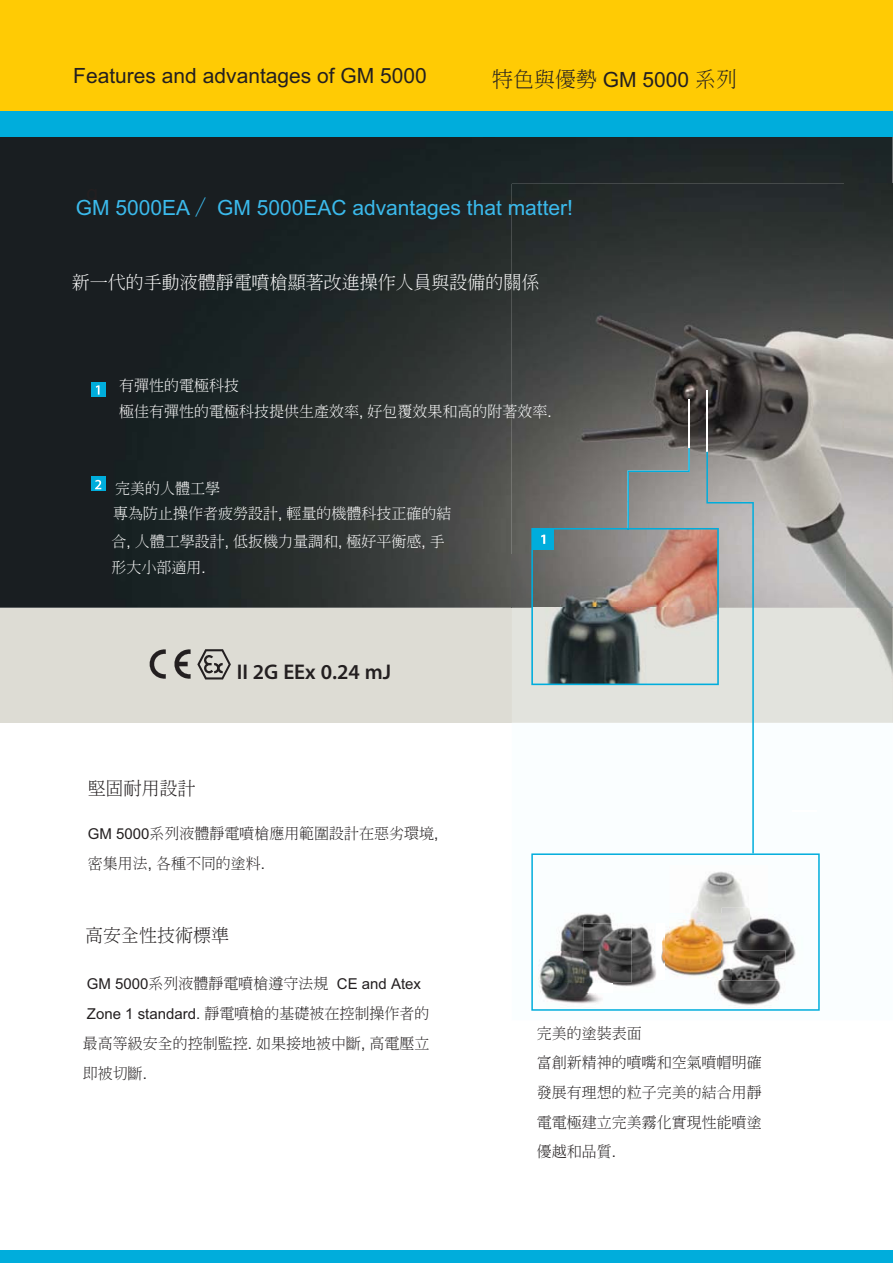
<style>
.page{position:relative;width:893px;height:1263px;background:#fff}
.page>*{position:absolute;margin:0;border:0;box-sizing:border-box;transform-origin:0 0}
.t1{font:600 21.3px "Myriad Pro";color:#231f20}
.t2{font:21px/15.3px "Arial";color:#3bbaec}
.t3{font:21px "Arial";color:#231f20}
.t4{font:21px "Adobe Ming Std Light E Ten B5 H";color:#231f20}
.t5{font:18px "Adobe Ming Std Light E Ten B5 H";color:#fff}
.t6{font:18px "Adobe Ming Std Light E Ten B5 H";color:#231f20}
.t7{font:15px/30px "Adobe Ming Std Light E Ten B5 H";color:#231f20}
.t8{font:15px/25.5px "Adobe Ming Std Light E Ten B5 H";color:#fff}
.t9{font:15px "Arial";color:#231f20}
.s1{font-family:"Arial"}
.s2{color:#231f20}
.s3{font-family:"Adobe Ming Std Light E Ten B5 H"}
</style>
<div class="page">
<img style="left:0;top:136px;width:893px;height:472px">
<div style="left:0;top:608px;width:893px;height:114px;background:#dddcd4"></div>
<img style="left:512px;top:184px;width:333px;height:370px">
<img style="left:845px;top:184px;width:48px;height:424px">
<img style="left:512px;top:554px;width:19px;height:54px">
<img style="left:754px;top:554px;width:91px;height:54px">
<img style="left:857px;top:608px;width:36px;height:65px">
<hr style="left:688px;top:400px;width:2px;height:48px;background:#fff">
<hr style="left:706px;top:391px;width:2px;height:61px;background:#fff">
<div style="left:0;top:0;width:893px;height:111px;background:#ffcb04"></div>
<div style="left:0;top:1250px;width:893px;height:13px;background:#00addc"></div>
<div style="left:0;top:111px;width:893px;height:25px;background:#00addc"></div>
<div style="left:91px;top:382px;width:15px;height:15px;background:#00addc"></div>
<svg style="left:96px;top:385px;width:4px;height:10px"></svg>
<div style="left:91px;top:477px;width:15px;height:14px;background:#00addc"></div>
<svg style="left:95px;top:480px;width:6px;height:9px"></svg>
<svg style="left:197px;top:649px;width:34px;height:31px"></svg>
<svg style="left:149px;top:649px;width:17px;height:30px"></svg>
<svg style="left:174px;top:649px;width:17px;height:30px"></svg>
<svg style="left:531px;top:853px;width:289px;height:158px"></svg>
<svg style="left:531px;top:448px;width:223px;height:405px"></svg>
<h2 class="t3" style="left:73px;top:68px;width:355px">Features and advantages of GM 5000</h2>
<h2 class="t4" style="left:492px;top:71px;width:246px">特色與優勢 <span class="s1">GM 5000</span> 系列</h2>
<h2 class="t2" style="left:76px;top:187px;width:499px;text-indent:10px"><span class="s2">g<br></span>GM 5000EA<span class="s3">／</span> GM 5000EAC advantages that matter!</h2>
<p class="t5" style="left:72px;top:276px;width:469px">新一代的手動液體靜電噴槍顯著改進操作人員與設備的關係</p>
<p class="t8" style="left:119px;top:375px;width:434px">有彈性的電極科技<br>極佳有彈性的電極科技提供生產效率<span class="s1">,</span> 好包覆效果和高的附著效率<span class="s1">.</span></p>
<p class="t8" style="left:113px;top:477px;width:340px">完美的人體工學<br>專為防止操作者疲勞設計<span class="s1">,</span> 輕量的機體科技正確的結</p>
<p class="t8" style="left:111px;top:530px;width:335px;line-height:26.1px">合<span class="s1">,</span> 人體工學設計<span class="s1">,</span> 低扳機力量調和<span class="s1">,</span> 極好平衡感<span class="s1">,</span> 手形大小部適用<span class="s1">.</span></p>
<h1 class="t1" style="left:237px;top:659px;width:156px">II 2G EEx 0.24 mJ</h1>
<p class="t6" style="left:88px;top:781px;width:109px">堅固耐用設計</p>
<p class="t7" style="left:88px;top:820px;width:352px"><span class="s1">GM 5000</span>系列液體靜電噴槍應用範圍設計在惡劣環境<span class="s1">,</span>密集用法<span class="s1">,</span> 各種不同的塗料<span class="s1">.</span></p>
<p class="t6" style="left:85px;top:929px;width:145px">高安全性技術標準</p>
<p class="t9" style="left:87px;top:978px;width:336px">GM 5000<span class="s3">系列液體靜電噴槍遵守法規</span> CE and Atex</p>
<p class="t7" style="left:83px;top:1000px;width:348px;text-align:justify"><span class="s1">Zone 1 standard.</span> 靜電噴槍的基礎被在控制操作者的最高等級安全的控制監控<span class="s1">.</span> 如果接地被中斷<span class="s1">,</span> 高電壓立即被切斷<span class="s1">.</span></p>
<p class="t7" style="left:537px;top:1020px;width:226px">完美的塗裝表面<br>富創新精神的噴嘴和空氣噴帽明確發展有理想的粒子完美的結合用靜電電極建立完美霧化實現性能噴塗</p>
<p class="t7" style="left:537px;top:1138px;width:81px">優越和品質<span class="s1">.</span></p>
</div>
